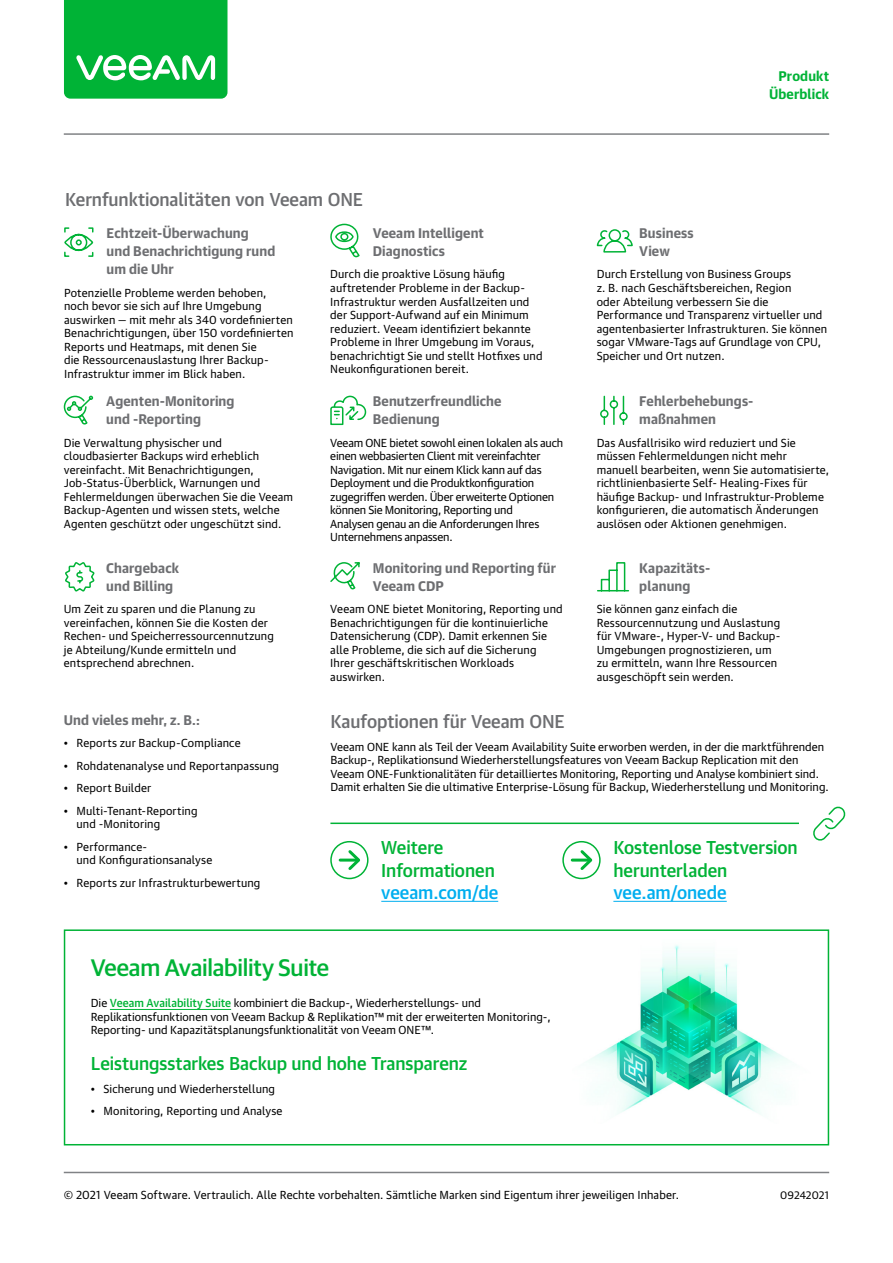
<style>
.page{position:relative;width:893px;height:1263px;background:#fff}
.page>*{position:absolute;margin:0;border:0;box-sizing:border-box;transform-origin:0 0}
.Subtitle_16{font:500 24px "Guardian Sans Cy";letter-spacing:-.015em;color:#00b336}
.Subtitle_12{font:500 18px/22.5px "Guardian Text Sans Cy";letter-spacing:-.005em;color:#00b336}
.Subtitle_12-2{font:500 18px "Guardian Text Sans Cy";letter-spacing:-.005em;color:#6d6e71}
.Subtitle_9{font:700 13.5px/18px "Guardian Text Sans Cy";letter-spacing:.01em;color:#6d6e71}
.t1{font:700 13.5px/18px "Guardian Text Sans Cy";letter-spacing:.01em;color:#00b336;text-align:right}
.body_text_9__max_5_c{font:11.25px/13.5px "Guardian Text Sans Cy";letter-spacing:.01em;color:#000}
.body_text_9__max_5_c-2{font:11.25px/13.5px "Guardian Text Sans Cy";letter-spacing:-.02em;color:#000}
.t2{font:10.5px "Guardian Text Sans Cy";color:#000}
.s1{color:#00aeef}
.s2{font-weight:500;color:#00b336}
</style>
<div class="page">
<hr style="left:64px;top:1172px;width:765px;height:1px;background:#808285">
<hr style="left:64px;top:133px;width:765px;height:2px;background:#808285">
<svg style="left:64px;top:0;width:163px;height:99px;background:#19ba49"></svg>
<svg style="left:64px;top:227px;width:30px;height:30px"></svg>
<svg style="left:600px;top:395px;width:28px;height:30px"></svg>
<svg style="left:65px;top:562px;width:30px;height:30px"></svg>
<svg style="left:330px;top:562px;width:30px;height:28px"></svg>
<svg style="left:597px;top:562px;width:33px;height:30px"></svg>
<svg style="left:63px;top:395px;width:31px;height:30px"></svg>
<svg style="left:330px;top:223px;width:30px;height:35px"></svg>
<hr style="left:381px;top:901px;width:117px;height:1px;background:#00aeef">
<div style="left:330px;top:841px;width:39px;height:38px;border:2px solid #00b336;border-radius:50%"></div>
<svg style="left:346px;top:847px;width:17px;height:26px"></svg>
<hr style="left:340px;top:858px;width:18px;height:3px;background:#00b336">
<hr style="left:613px;top:901px;width:114px;height:1px;background:#00aeef">
<div style="left:562px;top:841px;width:39px;height:38px;border:2px solid #00b336;border-radius:50%"></div>
<svg style="left:578px;top:847px;width:17px;height:26px"></svg>
<hr style="left:572px;top:858px;width:18px;height:3px;background:#00b336">
<hr style="left:330px;top:822px;width:499px;height:2px;background:#00b336">
<div style="left:799px;top:794px;width:60px;height:59px;background:#fff"></div>
<svg style="left:813px;top:806px;width:33px;height:35px"></svg>
<svg style="left:330px;top:395px;width:37px;height:31px"></svg>
<svg style="left:596px;top:229px;width:37px;height:24px"></svg>
<hr style="left:110px;top:1009px;width:121px;height:1px;background:#00b336">
<div style="left:64px;top:929px;width:765px;height:216px;border:2px solid #00b336"></div>
<img style="left:586px;top:945px;width:205px;height:169px">
<p class="t1" style="left:769px;top:65px;width:62px">Produkt<br>Überblick</p>
<p class="Subtitle_12-2" style="left:65px;top:184px;width:300px">Kernfunktionalitäten von Veeam ONE</p>
<p class="Subtitle_9" style="left:107px;top:223px;width:170px">Echtzeit-Überwachung und Benachrichtigung rund um die Uhr</p>
<p class="body_text_9__max_5_c" style="left:64px;top:285px;width:231px">Potenzielle Probleme werden behoben, noch bevor sie sich auf Ihre Umgebung auswirken — mit mehr als 340 vordefinierten Benachrichtigungen, über 150 vordefinierten Reports und Heatmaps, mit denen Sie<br>die Ressourcenauslastung Ihrer Backup-Infrastruktur immer im Blick haben.</p>
<p class="Subtitle_9" style="left:106px;top:391px;width:130px">Agenten-Monitoring und -Reporting</p>
<p class="body_text_9__max_5_c" style="left:64px;top:435px;width:231px">Die Verwaltung physischer und cloudbasierter Backups wird erheblich vereinfacht. Mit Benachrichtigungen, Job-Status-Überblick, Warnungen und Fehlermeldungen überwachen Sie die Veeam Backup-Agenten und wissen stets, welche Agenten geschützt oder ungeschützt sind.</p>
<p class="Subtitle_9" style="left:106px;top:557px;width:74px">Chargeback und Billing</p>
<p class="body_text_9__max_5_c" style="left:64px;top:601px;width:212px">Um Zeit zu sparen und die Planung zu vereinfachen, können Sie die Kosten der Rechen- und Speicherressourcennutzung je Abteilung/Kunde ermitteln und entsprechend abrechnen.</p>
<p class="Subtitle_9" style="left:373px;top:223px;width:113px">Veeam Intelligent<br>Diagnostics</p>
<p class="body_text_9__max_5_c" style="left:330px;top:267px;width:214px">Durch die proaktive Lösung häufig auftretender Probleme in der Backup-Infrastruktur werden Ausfallzeiten und der Support-Aufwand auf ein Minimum reduziert. Veeam identifiziert bekannte Probleme in Ihrer Umgebung im Voraus, benachrichtigt Sie und stellt Hotfixes und Neukonfigurationen bereit.</p>
<p class="Subtitle_9" style="left:373px;top:391px;width:130px">Benutzerfreundliche<br>Bedienung</p>
<p class="body_text_9__max_5_c-2" style="left:330px;top:435px;width:234px">Veeam ONE bietet sowohl einen lokalen als auch einen webbasierten Client mit vereinfachter Navigation. Mit nur einem Klick kann auf das Deployment und die Produktkonfiguration zugegriffen werden. Über erweiterte Optionen können Sie Monitoring, Reporting und<br>Analysen genau an die Anforderungen Ihres Unternehmens anpassen.</p>
<p class="Subtitle_9" style="left:373px;top:557px;width:185px">Monitoring und Reporting für<br>Veeam CDP</p>
<p class="body_text_9__max_5_c" style="left:330px;top:601px;width:234px">Veeam ONE bietet Monitoring, Reporting und Benachrichtigungen für die kontinuierliche Datensicherung (CDP). Damit erkennen Sie alle Probleme, die sich auf die Sicherung Ihrer geschäftskritischen Workloads auswirken.</p>
<p class="Subtitle_9" style="left:639px;top:223px;width:56px">Business<br>View</p>
<p class="body_text_9__max_5_c" style="left:597px;top:267px;width:232px">Durch Erstellung von Business Groups<br>z. B. nach Geschäftsbereichen, Region<br>oder Abteilung verbessern Sie die Performance und Transparenz virtueller und agentenbasierter Infrastrukturen. Sie können sogar VMware-Tags auf Grundlage von CPU, Speicher und Ort nutzen.</p>
<p class="Subtitle_9" style="left:639px;top:391px;width:116px">Fehlerbehebungs&shy;maßnahmen</p>
<p class="body_text_9__max_5_c" style="left:597px;top:435px;width:234px">Das Ausfallrisiko wird reduziert und Sie müssen Fehlermeldungen nicht mehr manuell bearbeiten, wenn Sie automatisierte, richtlinienbasierte Self- Healing-Fixes für häufige Backup- und Infrastruktur-Probleme konfigurieren, die automatisch Änderungen auslösen oder Aktionen genehmigen.</p>
<p class="Subtitle_9" style="left:639px;top:557px;width:72px">Kapazitäts&shy;planung</p>
<p class="body_text_9__max_5_c" style="left:597px;top:601px;width:185px">Sie können ganz einfach die<br>Ressourcennutzung und Auslastung für VMware-, Hyper-V- und Backup-<br>Umgebungen prognostizieren, um zu ermitteln, wann Ihre Ressourcen ausgeschöpft sein werden.</p>
<p class="Subtitle_9" style="left:64px;top:709px;width:138px">Und vieles mehr, z. B.:</p>
<p class="body_text_9__max_5_c" style="left:64px;top:735px;width:178px">• Reports zur Backup-Compliance</p>
<p class="body_text_9__max_5_c" style="left:64px;top:758px;width:217px">• Rohdatenanalyse und Reportanpassung</p>
<p class="body_text_9__max_5_c" style="left:64px;top:780px;width:89px">• Report Builder</p>
<p class="body_text_9__max_5_c" style="left:77px;top:803px;width:123px;text-indent:-13px">• Multi-Tenant-Reporting und -Monitoring</p>
<p class="body_text_9__max_5_c" style="left:77px;top:839px;width:137px;text-indent:-13px">• Performance-<br>und Konfigurationsanalyse</p>
<p class="body_text_9__max_5_c" style="left:64px;top:875px;width:198px">• Reports zur Infrastrukturbewertung</p>
<p class="Subtitle_12-2" style="left:330px;top:707px;width:236px">Kaufoptionen für Veeam ONE</p>
<p class="body_text_9__max_5_c" style="left:330px;top:739px;width:500px">Veeam ONE kann als Teil der Veeam Availability Suite erworben werden, in der die marktführenden Backup-, Replikationsund Wiederherstellungsfeatures von Veeam Backup Replication mit den Veeam ONE-Funktionalitäten für detailliertes Monitoring, Reporting und Analyse kombiniert sind.<br>Damit erhalten Sie die ultimative Enterprise-Lösung für Backup, Wiederherstellung und Monitoring.</p>
<p class="Subtitle_12" style="left:381px;top:834px;width:118px">Weitere<br>Informationen <span class="s1">veeam.com/de</span></p>
<p class="Subtitle_12" style="left:613px;top:834px;width:186px">Kostenlose Testversion herunterladen <span class="s1">vee.am/onede</span></p>
<p class="Subtitle_16" style="left:91px;top:950px;width:240px">Veeam Availability Suite</p>
<p class="body_text_9__max_5_c" style="left:91px;top:995px;width:461px">Die <span class="s2">Veeam Availability Suite</span> kombiniert die Backup-, Wiederherstellungs- und<br>Replikationsfunktionen von Veeam Backup &amp; Replikation™ mit der erweiterten Monitoring-,<br>Reporting- und Kapazitätsplanungsfunktionalität von Veeam ONE™.</p>
<p class="Subtitle_12" style="left:91px;top:1050px;width:378px">Leistungsstarkes Backup und hohe Transparenz</p>
<p class="body_text_9__max_5_c" style="left:91px;top:1081px;width:186px">• Sicherung und Wiederherstellung</p>
<p class="body_text_9__max_5_c" style="left:91px;top:1103px;width:193px">• Monitoring, Reporting und Analyse</p>
<p class="body_text_9__max_5_c" style="left:64px;top:1187px;width:617px">© 2021 Veeam Software. Vertraulich. Alle Rechte vorbehalten. Sämtliche Marken sind Eigentum ihrer jeweiligen Inhaber.</p>
<p class="t2" style="left:780px;top:1187px;width:50px">09242021</p>
</div>
